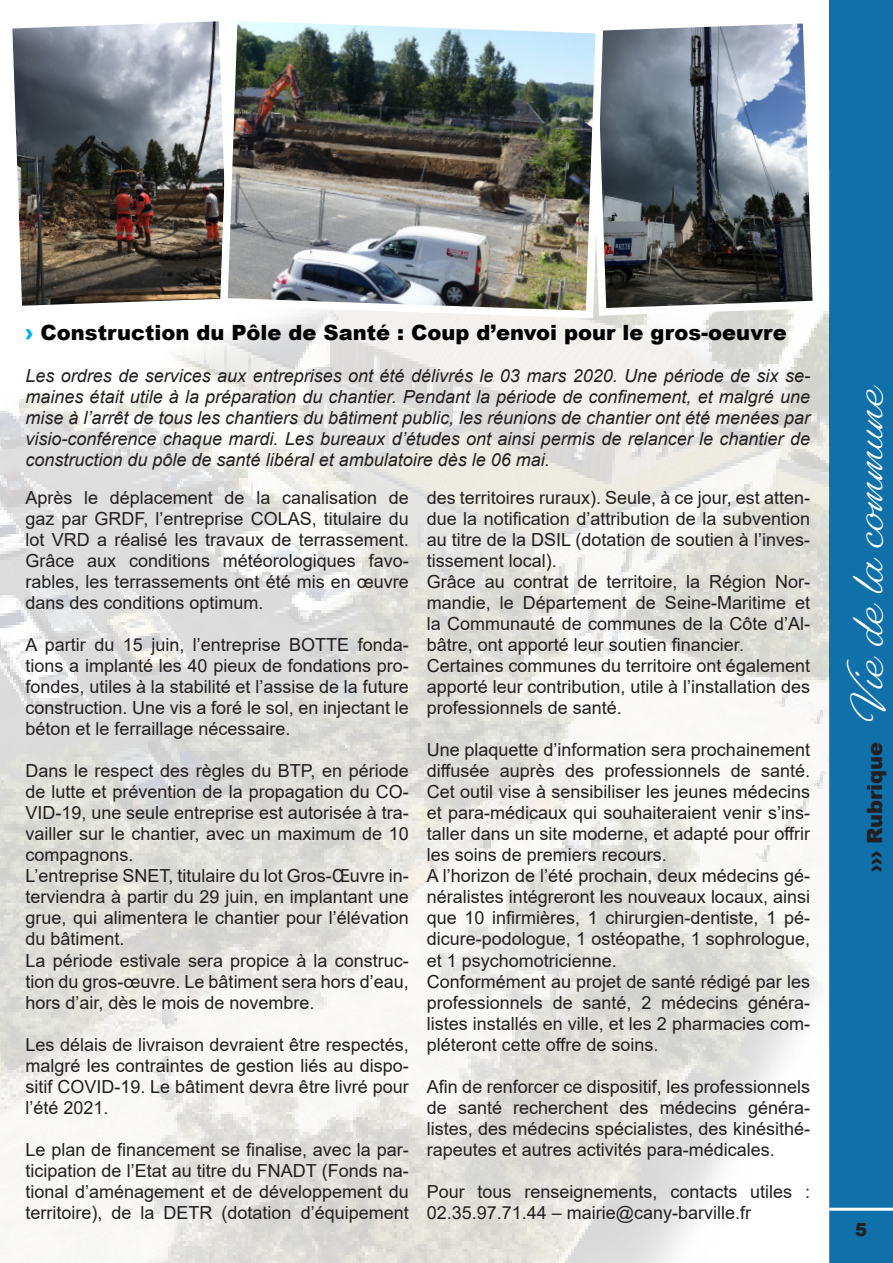
<style>
.page{position:relative;width:893px;height:1263px;background:#fff}
.page>*{position:absolute;margin:0;border:0;box-sizing:border-box;transform-origin:0 0}
.t1{font:500 45px "Gautreaux";color:#fff}
.t2{font:900 21px "Arial";color:#000}
.t3{font:18px/21px "Arial";color:#231f20;text-align:justify}
.t4{font:italic 18px/21px "Arial";color:#231f20;text-align:justify}
.t5{font:900 18px "Arial";color:#231f20}
.s1{font-size:22.5px;color:#00aeef}
.s2{font-family:"Arial";font-weight:900;font-size:21px;color:#231f20}
</style>
<div class="page">
<div style="left:829px;top:0;width:64px;height:1263px;background:#1070a9"></div>
<hr style="left:829px;top:1208px;width:64px;height:3px;background:#fff">
<img style="left:0;top:311px;width:829px;height:952px">
<img style="left:1px;top:21px;width:215px;height:296px">
<svg style="left:607px;top:23px;width:217px;height:297px;background:#757d85"></svg>
<img style="left:216px;top:21px;width:391px;height:301px">
<p class="t2" style="left:26px;top:317px;width:763px"><span class="s1">›</span> Construction du Pôle de Santé : Coup d’envoi pour le gros-oeuvre</p>
<p class="t4" style="left:26px;top:366px;width:786px">Les ordres de services aux entreprises ont été délivrés le 03 mars 2020. Une période de six se&shy;maines était utile à la préparation du chantier. Pendant la période de confinement, et malgré une mise à l’arrêt de tous les chantiers du bâtiment public, les réunions de chantier ont été menées par visio-conférence chaque mardi. Les bureaux d’études ont ainsi permis de relancer le chantier de construction du pôle de santé libéral et ambulatoire dès le 06 mai.</p>
<p class="t3" style="left:26px;top:487px;width:385px">Après le déplacement de la canalisation de gaz par GRDF, l’entreprise COLAS, titulaire du lot VRD a réalisé les travaux de terrassement.<br>Grâce aux conditions météorologiques favo&shy;rables, les terrassements ont été mis en œuvre dans des conditions optimum.</p>
<p class="t3" style="left:26px;top:634px;width:385px">A partir du 15 juin, l’entreprise BOTTE fonda&shy;tions a implanté les 40 pieux de fondations pro&shy;fondes, utiles à la stabilité et l’assise de la future construction. Une vis a foré le sol, en injectant le béton et le ferraillage nécessaire.</p>
<p class="t3" style="left:26px;top:760px;width:385px">Dans le respect des règles du BTP, en période de lutte et prévention de la propagation du CO-VID-19, une seule entreprise est autorisée à tra&shy;vailler sur le chantier, avec un maximum de 10 compagnons.</p>
<p class="t3" style="left:26px;top:865px;width:385px">L’entreprise SNET, titulaire du lot Gros-Œuvre in&shy;terviendra à partir du 29 juin, en implantant une grue, qui alimentera le chantier pour l’élévation du bâtiment.</p>
<p class="t3" style="left:26px;top:949px;width:385px">La période estivale sera propice à la construc&shy;tion du gros-œuvre. Le bâtiment sera hors d’eau, hors d’air, dès le mois de novembre.</p>
<p class="t3" style="left:26px;top:1033px;width:385px">Les délais de livraison devraient être respectés, malgré les contraintes de gestion liés au dispo&shy;sitif COVID-19. Le bâtiment devra être livré pour l’été 2021.</p>
<p class="t3" style="left:26px;top:1138px;width:385px">Le plan de financement se finalise, avec la par&shy;ticipation de l’Etat au titre du FNADT (Fonds na&shy;tional d’aménagement et de développement du territoire), de la DETR (dotation d’équipement</p>
<p class="t3" style="left:427px;top:487px;width:385px">des territoires ruraux). Seule, à ce jour, est atten&shy;due la notification d’attribution de la subvention au titre de la DSIL (dotation de soutien à l’inves&shy;tissement local).</p>
<p class="t3" style="left:427px;top:571px;width:385px">Grâce au contrat de territoire, la Région Nor&shy;mandie, le Département de Seine-Maritime et la Communauté de communes de la Côte d’Al&shy;bâtre, ont apporté leur soutien financier.</p>
<p class="t3" style="left:427px;top:655px;width:385px">Certaines communes du territoire ont également apporté leur contribution, utile à l’installation des professionnels de santé.</p>
<p class="t3" style="left:427px;top:739px;width:385px">Une plaquette d’information sera prochainement diffusée auprès des professionnels de santé.<br>Cet outil vise à sensibiliser les jeunes médecins et para-médicaux qui souhaiteraient venir s’ins&shy;taller dans un site moderne, et adapté pour offrir les soins de premiers recours.</p>
<p class="t3" style="left:427px;top:865px;width:385px">A l’horizon de l’été prochain, deux médecins gé&shy;néralistes intégreront les nouveaux locaux, ainsi que 10 infirmières, 1 chirurgien-dentiste, 1 pé&shy;dicure-podologue, 1 ostéopathe, 1 sophrologue, et 1 psychomotricienne.</p>
<p class="t3" style="left:427px;top:970px;width:385px">Conformément au projet de santé rédigé par les professionnels de santé, 2 médecins généra&shy;listes installés en ville, et les 2 pharmacies com&shy;pléteront cette offre de soins.</p>
<p class="t3" style="left:427px;top:1075px;width:385px">Afin de renforcer ce dispositif, les professionnels de santé recherchent des médecins généra&shy;listes, des médecins spécialistes, des kinésithé&shy;rapeutes et autres activités para-médicales.</p>
<p class="t3" style="left:427px;top:1180px;width:385px;line-height:21.6px">Pour tous renseignements, contacts utiles :<br>02.35.97.71.44 – mairie@cany-barville.fr</p>
<p class="t1" style="left:840px;top:872px;width:488px;rotate:-90deg"><span class="s2">››› Rubrique</span> Vie de la commune</p>
<p class="t5" style="left:855px;top:1217px;width:14px">5</p>
</div>
